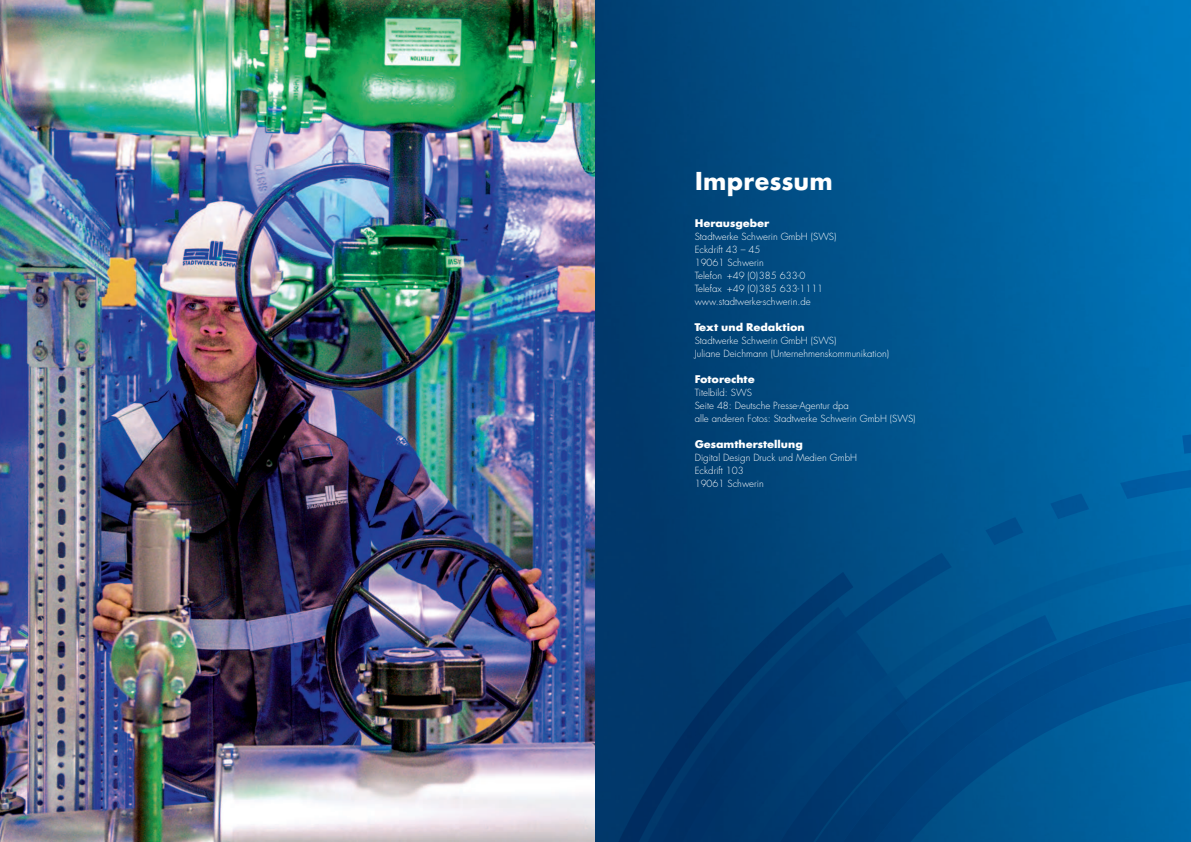
<style>
.page{position:relative;width:1191px;height:842px;background:#fff}
.page>*{position:absolute;margin:0;border:0;box-sizing:border-box;transform-origin:0 0}
.t1{font:700 24px "Futura";color:#fff}
.t2{font:700 11px "Futura BQ";color:#fff;scale:1.05 1}
.t3{font:300 9.6px/13px "Futura";color:#fff}
</style>
<div class="page">
<img style="left:0;top:0;width:595px;height:842px">
<div style="left:595px;top:0;width:595px;height:842px;background:linear-gradient(to right,#013969,#0078bd)"></div>
<svg style="left:522px;top:405px;width:668px;height:437px;background:#18558b"></svg>
<svg style="left:580px;top:669px;width:137px;height:66px;background:#0d3a6c"></svg>
<svg style="left:580px;top:735px;width:73px;height:107px;background:#5c789b"></svg>
<svg style="left:887px;top:527px;width:303px;height:70px;background:#005d9a"></svg>
<svg style="left:653px;top:675px;width:64px;height:79px;background:#003568"></svg>
<div style="left:606px;top:754px;width:111px;height:88px;background:#003166"></div>
<svg style="left:717px;top:597px;width:473px;height:245px;background:#005089"></svg>
<svg style="left:720px;top:611px;width:470px;height:231px;background:#004b85"></svg>
<h1 class="t1" style="left:694px;top:165px;width:139px">Impressum</h1>
<p class="t2" style="left:694px;top:218px;width:73px">Herausgeber</p>
<p class="t3" style="left:694px;top:230px;width:143px">Stadtwerke Schwerin GmbH (SWS)<br>Eckdrift 43 – 45<br>19061 Schwerin<br>Telefon +49 (0)385 633-0<br>Telefax +49 (0)385 633-1111 www.stadtwerke-schwerin.de</p>
<p class="t2" style="left:694px;top:322px;width:106px">Text und Redaktion</p>
<p class="t3" style="left:694px;top:334px;width:196px">Stadtwerke Schwerin GmbH (SWS)<br>Juliane Deichmann (Unternehmenskommunikation)</p>
<p class="t2" style="left:694px;top:374px;width:59px">Fotorechte</p>
<p class="t3" style="left:694px;top:386px;width:222px">Titelbild: SWS<br>Seite 48: Deutsche Presse-Agentur dpa<br>alle anderen Fotos: Stadtwerke Schwerin GmbH (SWS)</p>
<p class="t2" style="left:694px;top:439px;width:104px">Gesamtherstellung</p>
<p class="t3" style="left:694px;top:451px;width:164px">Digital Design Druck und Medien GmbH<br>Eckdrift 103<br>19061 Schwerin</p>
</div>
